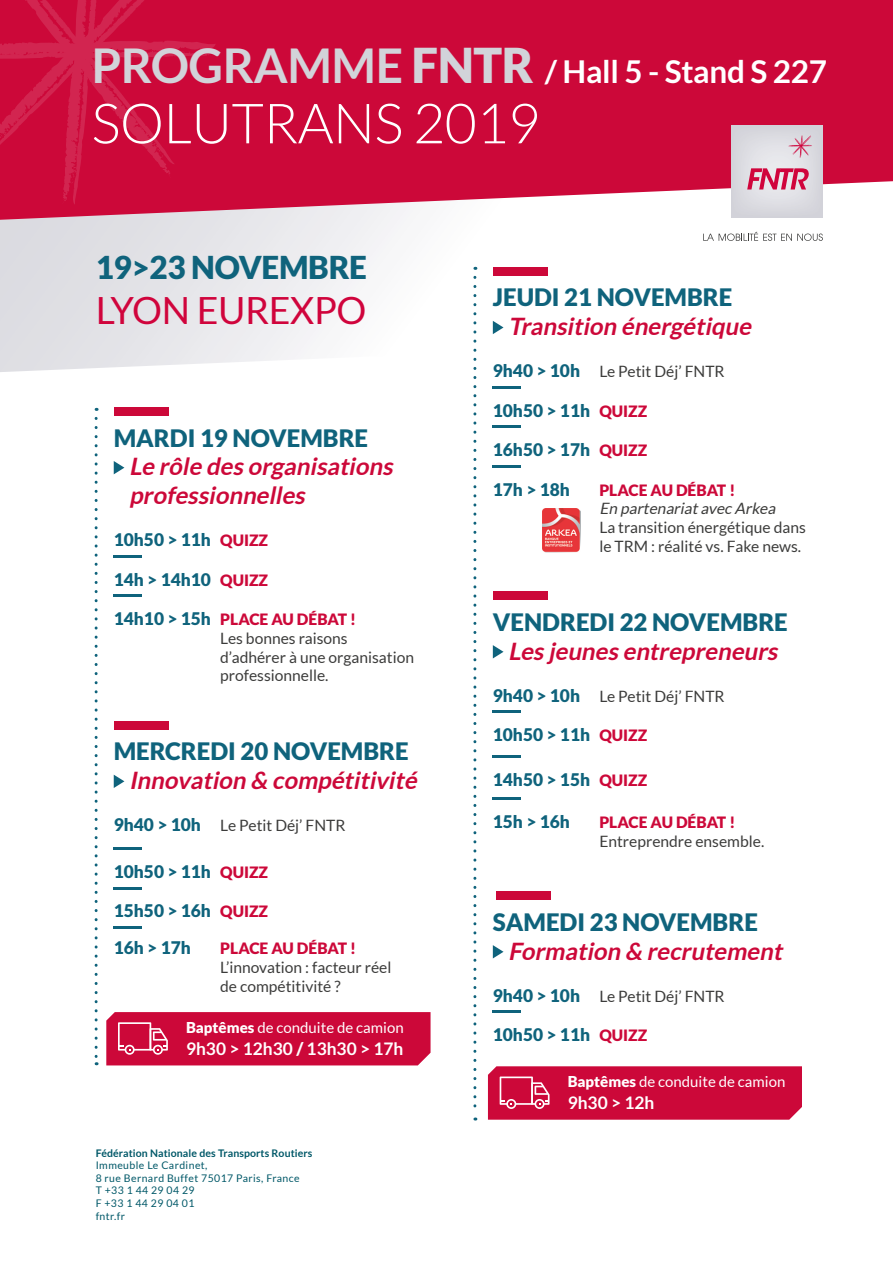
<style>
.page{position:relative;width:893px;height:1263px;background:#fff}
.page>*{position:absolute;margin:0;border:0;box-sizing:border-box;transform-origin:0 0}
.t1{font:300 55.5px "Lato";letter-spacing:-.01em;color:#fff}
.t2{font:37.5px "Lato";letter-spacing:-.01em;color:#d0043c}
.t3{font:700 31.5px "Lato";letter-spacing:-.01em;color:#fff}
.t4{font:900 31.5px "Lato";letter-spacing:-.01em;color:#0f637c}
.t5{font:italic 700 24px/28.8px "Lato";color:#cc0839}
.t6{font:900 24px "Lato";color:#0f637c}
.t7{font:900 17.4px/36.9px "Lato";color:#0f637c}
.t8{font:700 17.4px "Lato";color:#fff}
.t9{font:15.6px/18.8px "Lato";color:#3c3c3b}
.t10{font:900 15.6px "Lato";color:#cc0839}
.t11{font:italic 15.6px "Lato";color:#3c3c3b}
.t12{font:15px "Lato";color:#fff}
.t13{font:10.5px/12.6px "Lato";letter-spacing:.04em;color:#005868}
.t14{font:700 10.5px "Lato";letter-spacing:.01em;color:#005868}
.s1{font-size:48px;color:#d2d3d9}
.s2{font-weight:900;font-size:48px;color:#d2d3d9}
.s3{font-size:15.6px;color:#cc0839}
.s4{font-weight:900;font-size:17.4px;color:#0f637c}
.s5{font-weight:900;color:#cc0839}
.s6{font-weight:900}
</style>
<div class="page">
<svg style="left:0;top:220px;width:757px;height:159px"></svg>
<svg style="left:0;top:0;width:893px;height:220px;background:#d0204c"></svg>
<svg style="left:0;top:0;width:216px;height:205px;background:#cd0e3e"></svg>
<div style="left:114px;top:407px;width:55px;height:9px;background:#cc0839"></div>
<svg style="left:114px;top:461px;width:10px;height:13px"></svg>
<hr style="left:114px;top:555px;width:28px;height:3px;background:#0f637c">
<hr style="left:114px;top:594px;width:28px;height:3px;background:#0f637c">
<div style="left:114px;top:721px;width:55px;height:9px;background:#cc0839"></div>
<svg style="left:114px;top:775px;width:10px;height:13px"></svg>
<hr style="left:114px;top:847px;width:28px;height:3px;background:#0f637c">
<hr style="left:114px;top:887px;width:28px;height:2px;background:#0f637c">
<hr style="left:114px;top:926px;width:28px;height:3px;background:#0f637c">
<div style="left:493px;top:267px;width:55px;height:9px;background:#cc0839"></div>
<svg style="left:493px;top:321px;width:10px;height:13px"></svg>
<hr style="left:493px;top:386px;width:28px;height:3px;background:#0f637c">
<hr style="left:493px;top:425px;width:28px;height:3px;background:#0f637c">
<hr style="left:493px;top:465px;width:28px;height:3px;background:#0f637c">
<div style="left:493px;top:591px;width:55px;height:9px;background:#cc0839"></div>
<svg style="left:493px;top:645px;width:10px;height:13px"></svg>
<hr style="left:493px;top:710px;width:28px;height:3px;background:#0f637c">
<hr style="left:493px;top:755px;width:28px;height:3px;background:#0f637c">
<hr style="left:493px;top:797px;width:28px;height:3px;background:#0f637c">
<div style="left:496px;top:891px;width:55px;height:9px;background:#cc0839"></div>
<svg style="left:493px;top:945px;width:10px;height:13px"></svg>
<hr style="left:493px;top:1010px;width:28px;height:3px;background:#0f637c">
<img style="left:731px;top:126px;width:92px;height:91px">
<svg style="left:788px;top:135px;width:25px;height:24px"></svg>
<svg style="left:747px;top:168px;width:62px;height:21px"></svg>
<svg style="left:703px;top:232px;width:120px;height:9px"></svg>
<svg style="left:95px;top:418px;width:3px;height:647px"></svg>
<svg style="left:473px;top:277px;width:3px;height:843px"></svg>
<img style="left:542px;top:508px;width:39px;height:45px">
<svg style="left:488px;top:1066px;width:314px;height:54px;background:#ce1241"></svg>
<div style="left:106px;top:1012px;width:325px;height:53px;background:#cc0839"></div>
<h3 class="t3" style="left:91px;top:54px;width:737px"><span class="s1">PROGRAMME</span> <span class="s2">FNTR</span> / Hall 5 - Stand S 227</h3>
<h1 class="t1" style="left:91px;top:94px;width:450px">SOLUTRANS 2019</h1>
<h3 class="t4" style="left:96px;top:249px;width:273px">19&gt;23 NOVEMBRE</h3>
<h2 class="t2" style="left:96px;top:290px;width:272px">LYON EUREXPO</h2>
<h3 class="t6" style="left:114px;top:424px;width:256px">MARDI 19 NOVEMBRE</h3>
<h3 class="t5" style="left:129px;top:452px;width:270px">Le rôle des organisations professionnelles</h3>
<p class="t7" style="left:114px;top:521px;width:156px">10h50 &gt; 11h <span class="s3">QUIZZ</span></p>
<p class="t7" style="left:114px;top:560px;width:156px">14h &gt; 14h10 <span class="s3">QUIZZ</span></p>
<p class="t9" style="left:220px;top:610px;width:195px;text-indent:-106px"><span class="s4">14h10 &gt; 15h</span> <span class="s5">PLACE AU DÉBAT !<br></span>Les bonnes raisons d’adhérer à une organisation professionnelle.</p>
<h3 class="t6" style="left:114px;top:737px;width:297px">MERCREDI 20 NOVEMBRE</h3>
<h3 class="t5" style="left:129px;top:766px;width:294px">Innovation &amp; compétitivité</h3>
<p class="t9" style="left:114px;top:816px;width:233px"><span class="s4">9h40 &gt; 10h</span> Le Petit Déj’ FNTR</p>
<p class="t7" style="left:114px;top:853px;width:156px">10h50 &gt; 11h <span class="s3">QUIZZ</span></p>
<p class="t7" style="left:114px;top:892px;width:156px">15h50 &gt; 16h <span class="s3">QUIZZ<br></span>16h &gt; 17h</p>
<p class="t10" style="left:220px;top:939px;width:137px">PLACE AU DÉBAT !</p>
<p class="t9" style="left:220px;top:958px;width:173px">L’innovation : facteur réel de compétitivité ?</p>
<p class="t12" style="left:186px;top:1019px;width:219px"><span class="s6">Baptêmes</span> de conduite de camion</p>
<p class="t8" style="left:186px;top:1039px;width:219px">9h30 &gt; 12h30 <span class="s6">/</span> 13h30 &gt; 17h</p>
<p class="t14" style="left:96px;top:1147px;width:218px">Fédération Nationale des Transports Routiers</p>
<p class="t13" style="left:96px;top:1159px;width:205px">Immeuble Le Cardinet,<br>8 rue Bernard Buffet 75017 Paris, France<br>T +33 1 44 29 04 29<br>F +33 1 44 29 04 01<br>fntr.fr</p>
<h3 class="t6" style="left:493px;top:284px;width:241px">JEUDI 21 NOVEMBRE</h3>
<h3 class="t5" style="left:508px;top:312px;width:250px">Transition énergétique</h3>
<p class="t9" style="left:493px;top:362px;width:233px"><span class="s4">9h40 &gt; 10h</span> Le Petit Déj’ FNTR</p>
<p class="t7" style="left:493px;top:392px;width:156px">10h50 &gt; 11h <span class="s3">QUIZZ</span></p>
<p class="t7" style="left:493px;top:431px;width:156px">16h50 &gt; 17h <span class="s3">QUIZZ</span></p>
<p class="t7" style="left:493px;top:470px;width:79px">17h &gt; 18h</p>
<p class="t10" style="left:599px;top:481px;width:137px">PLACE AU DÉBAT !</p>
<p class="t11" style="left:599px;top:500px;width:181px">En partenariatavec Arkea</p>
<p class="t9" style="left:599px;top:518px;width:208px">La transition énergétique dans le TRM : réalité vs. Fake news.</p>
<h3 class="t6" style="left:493px;top:608px;width:296px">VENDREDI 22 NOVEMBRE</h3>
<h3 class="t5" style="left:508px;top:636px;width:276px">Les jeunes entrepreneurs</h3>
<p class="t9" style="left:493px;top:686px;width:233px"><span class="s4">9h40 &gt; 10h</span> Le Petit Déj’ FNTR</p>
<p class="t7" style="left:493px;top:716px;width:156px">10h50 &gt; 11h <span class="s3">QUIZZ</span></p>
<p class="t7" style="left:493px;top:760px;width:156px">14h50 &gt; 15h <span class="s3">QUIZZ</span></p>
<p class="t7" style="left:493px;top:803px;width:79px">15h &gt; 16h</p>
<p class="t10" style="left:599px;top:813px;width:137px">PLACE AU DÉBAT !</p>
<p class="t9" style="left:599px;top:831px;width:166px">Entreprendre ensemble.</p>
<h3 class="t6" style="left:493px;top:908px;width:267px">SAMEDI 23 NOVEMBRE</h3>
<h3 class="t5" style="left:508px;top:936px;width:281px">Formation &amp; recrutement</h3>
<p class="t9" style="left:493px;top:986px;width:233px"><span class="s4">9h40 &gt; 10h</span> Le Petit Déj’ FNTR</p>
<p class="t7" style="left:493px;top:1016px;width:156px">10h50 &gt; 11h <span class="s3">QUIZZ</span></p>
<p class="t12" style="left:568px;top:1073px;width:219px"><span class="s6">Baptêmes</span> de conduite de camion</p>
<p class="t8" style="left:568px;top:1093px;width:88px">9h30 &gt; 12h</p>
</div>
